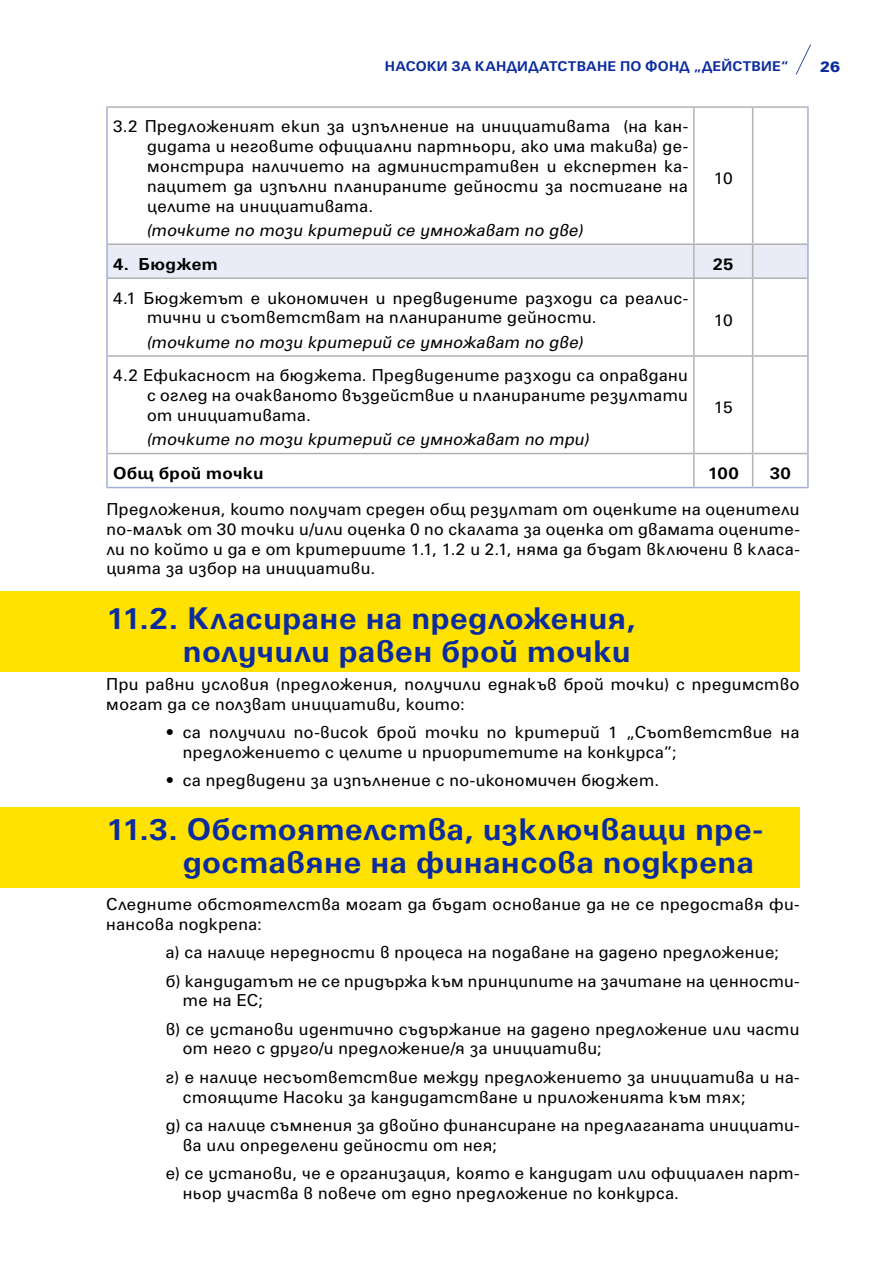
<style>
.page{position:relative;width:893px;height:1263px;background:#fff}
.page>*{position:absolute;margin:0;border:0;box-sizing:border-box;transform-origin:0 0}
.t1{font:700 30px/33px "SP Universus";letter-spacing:.015em;color:#0b2c9e;text-align:right}
.t2{font:16.5px/19.8px "SP Universus";letter-spacing:.025em;color:#000}
.t3{font:italic 16.5px "SP Universus";letter-spacing:.02em;color:#000}
.t4{font:700 16.5px "SP Universus";letter-spacing:.02em;color:#000}
.t5{font:900 15px "SP Universus";color:#0b2c9e}
.t6{font:700 13.5px "SP Universus";letter-spacing:.015em;color:#0b2c9e}
</style>
<div class="page">
<svg style="left:796px;top:44px;width:15px;height:31px"></svg>
<div style="left:0;top:591px;width:799px;height:81px;background:#ffe200"></div>
<div style="left:0;top:807px;width:799px;height:81px;background:#ffe200"></div>
<div style="left:108px;top:245px;width:699px;height:32px;background:#e9ebf6"></div>
<hr style="left:106px;top:106px;width:588px;height:2px;background:#b3b2b2">
<hr style="left:694px;top:106px;width:59px;height:2px;background:#b3b2b2">
<hr style="left:693px;top:108px;width:2px;height:135px;background:#b3b2b2">
<hr style="left:753px;top:106px;width:56px;height:2px;background:#b3b2b2">
<hr style="left:752px;top:108px;width:1px;height:135px;background:#b3b2b2">
<hr style="left:108px;top:243px;width:586px;height:2px;background:#b3b2b2">
<hr style="left:694px;top:243px;width:59px;height:2px;background:#b3b2b2">
<hr style="left:693px;top:245px;width:2px;height:32px;background:#b3b2b2">
<hr style="left:753px;top:243px;width:54px;height:2px;background:#b3b2b2">
<hr style="left:752px;top:245px;width:1px;height:32px;background:#b3b2b2">
<hr style="left:108px;top:277px;width:586px;height:2px;background:#b3b2b2">
<hr style="left:694px;top:277px;width:59px;height:2px;background:#b3b2b2">
<hr style="left:693px;top:279px;width:2px;height:76px;background:#b3b2b2">
<hr style="left:753px;top:277px;width:54px;height:2px;background:#b3b2b2">
<hr style="left:752px;top:279px;width:1px;height:76px;background:#b3b2b2">
<hr style="left:108px;top:355px;width:586px;height:2px;background:#b3b2b2">
<hr style="left:694px;top:355px;width:59px;height:2px;background:#b3b2b2">
<hr style="left:693px;top:357px;width:2px;height:96px;background:#b3b2b2">
<hr style="left:753px;top:355px;width:54px;height:2px;background:#b3b2b2">
<hr style="left:752px;top:357px;width:1px;height:96px;background:#b3b2b2">
<hr style="left:108px;top:453px;width:586px;height:1px;background:#b3b2b2">
<hr style="left:694px;top:453px;width:59px;height:1px;background:#b3b2b2">
<hr style="left:693px;top:454px;width:2px;height:33px;background:#b3b2b2">
<hr style="left:753px;top:453px;width:54px;height:1px;background:#b3b2b2">
<hr style="left:752px;top:454px;width:1px;height:33px;background:#b3b2b2">
<hr style="left:106px;top:108px;width:2px;height:136px;background:#a4aed9">
<hr style="left:807px;top:108px;width:2px;height:136px;background:#a4aed9">
<hr style="left:106px;top:244px;width:2px;height:34px;background:#a4aed9">
<hr style="left:807px;top:244px;width:2px;height:34px;background:#a4aed9">
<hr style="left:106px;top:278px;width:2px;height:78px;background:#a4aed9">
<hr style="left:807px;top:278px;width:2px;height:78px;background:#a4aed9">
<hr style="left:106px;top:356px;width:2px;height:97px;background:#a4aed9">
<hr style="left:807px;top:356px;width:2px;height:97px;background:#a4aed9">
<hr style="left:106px;top:453px;width:2px;height:34px;background:#a4aed9">
<hr style="left:807px;top:453px;width:2px;height:34px;background:#a4aed9">
<hr style="left:106px;top:487px;width:588px;height:1px;background:#a4aed9">
<hr style="left:694px;top:487px;width:59px;height:1px;background:#a4aed9">
<hr style="left:753px;top:487px;width:56px;height:1px;background:#a4aed9">
<p class="t6" style="left:385px;top:58px;width:406px">НAСОКИ ЗА КАНДИДАТСТВАНЕ по ФОНД „ДЕЙСТВИЕ“</p>
<p class="t5" style="left:820px;top:58px;width:21px">26</p>
<p class="t2" style="left:147px;top:116px;width:542px;text-align:justify;text-indent:-34px">3.2 Предложеният екип за изпълнение на инициативата (на кан&shy;дидата и неговите официални партньори, ако има такива) де&shy;монстрира наличието на административен и експертен ка&shy;пацитет да изпълни планираните дейности за постигане на целите на инициативата.</p>
<p class="t3" style="left:147px;top:220px;width:438px">(точките по този критерий се умножават по две)</p>
<p class="t2" style="left:714px;top:168px;width:20px">10</p>
<p class="t4" style="left:113px;top:254px;width:106px">4. Бюджет</p>
<p class="t4" style="left:713px;top:254px;width:22px">25</p>
<p class="t2" style="left:147px;top:288px;width:542px;text-indent:-34px">4.1 Бюджетът е икономичен и предвидените разходи са реалис&shy;тични и съответстват на планираните дейности.</p>
<p class="t3" style="left:147px;top:332px;width:438px">(точките по този критерий се умножават по две)</p>
<p class="t2" style="left:714px;top:310px;width:20px">10</p>
<p class="t2" style="left:147px;top:365px;width:542px;text-align:justify;text-indent:-34px">4.2 Ефикасност на бюджета. Предвидените разходи са оправдани с оглед на очакваното въздействие и планираните резултати от инициативата.</p>
<p class="t3" style="left:147px;top:430px;width:444px">(точките по този критерий се умножават по три)</p>
<p class="t2" style="left:714px;top:397px;width:20px">15</p>
<p class="t4" style="left:113px;top:464px;width:152px">Общ брой точки</p>
<p class="t4" style="left:708px;top:464px;width:33px">100</p>
<p class="t4" style="left:770px;top:464px;width:23px">30</p>
<p class="t2" style="left:106px;top:499px;width:695px;text-align:justify">Предложения, които получат среден общ резултат от оценките на оценители по-малък от 30 точки и/или оценка 0 по скалата за оценка от двамата оцените&shy;ли по който и да е от критериите 1.1, 1.2 и 2.1, няма да бъдат включени в класа&shy;цията за избор на инициативи.</p>
<h1 class="t1" style="left:106px;top:601px;width:531px">11.2. Класиране на предложения, получили равен брой точки</h1>
<p class="t2" style="left:106px;top:674px;width:695px">При равни условия (предложения, получили еднакъв брой точки) с предимство могат да се ползват инициативи, които:</p>
<p class="t2" style="left:183px;top:722px;width:618px;text-indent:-17px">• са получили по-висок брой точки по критерий 1 „Съответствие на предложението с целите и приоритетите на конкурса“;</p>
<p class="t2" style="left:166px;top:770px;width:495px">• са предвидени за изпълнение с по-икономичен бюджет.</p>
<h1 class="t1" style="left:106px;top:813px;width:658px">11.3. Обстоятелства, изключващи пре&shy;доставяне на финансова подкрепа</h1>
<p class="t2" style="left:106px;top:894px;width:695px">Следните обстоятелства могат да бъдат основание да не се предоставя фи&shy;нансова подкрепа:</p>
<p class="t2" style="left:166px;top:938px;width:635px;line-height:28.3px">а) са налице нередности в процеса на подаване на дадено предложение;<br>б) кандидатът не се придържа към принципите на зачитане на ценности-</p>
<p class="t2" style="left:166px;top:986px;width:635px;line-height:28.3px;text-indent:17px">те на ЕС;<br>в) се установи идентично съдържание на дадено предложение или части</p>
<p class="t2" style="left:166px;top:1034px;width:635px;line-height:28.3px;text-indent:17px">от него с друго/и предложение/я за инициативи;<br>г) е налице несъответствие между предложението за инициатива и на-</p>
<p class="t2" style="left:166px;top:1082px;width:635px;line-height:28.3px;text-indent:17px">стоящите Насоки за кандидатстване и приложенията към тях;<br>д) са налице съмнения за двойно финансиране на предлаганата инициати-</p>
<p class="t2" style="left:166px;top:1130px;width:635px;line-height:28.3px;text-indent:17px">ва или определени дейности от нея;<br>e) се установи, че е организация, която е кандидат или официален парт-</p>
<p class="t2" style="left:183px;top:1183px;width:498px">ньор участва в повече от едно предложение по конкурса.</p>
</div>
